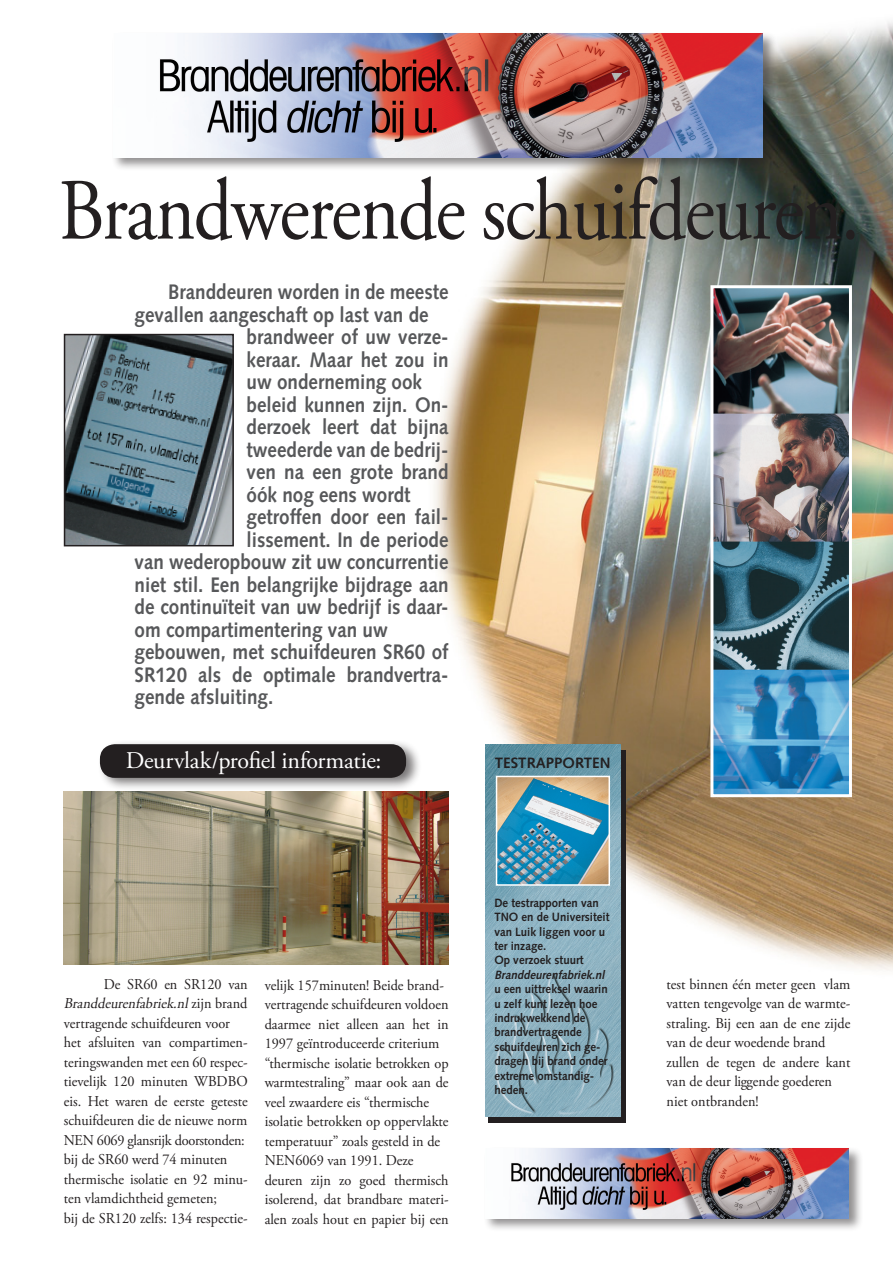
<style>
.page{position:relative;width:893px;height:1263px;background:#fff}
.page>*{position:absolute;margin:0;border:0;box-sizing:border-box;transform-origin:0 0}
.t1{font:87px "Adobe Garamond Pro";letter-spacing:-.02em;color:#231f20;scale:.88 1}
.Platte_tekst_2{font:24px "Adobe Garamond Pro";letter-spacing:-.015em;color:#fff}
.t2{font:700 21px/22.5px "Syntax";color:#57585a;text-align:justify;scale:.9 1}
.Platte_tekst_2-2{font:15px/19.5px "Adobe Garamond Pro";color:#231f20;text-align:justify;scale:.95 1}
.Platte_tekst_2-3{font:15px "Adobe Garamond Pro";letter-spacing:-.02em;color:#231f20;scale:.95 1}
.Platte_tekst_2-4{font:700 15px "Syntax";color:#231f20}
.t3{font:700 12px/14.4px "Syntax";color:#231f20;scale:.95 1}
.t4{font:italic 700 12px/14.4px "Syntax";color:#231f20;scale:.95 1}
.s1{font-style:italic}
.s2{font-style:normal}
</style>
<div class="page">
<img style="left:434px;top:22px;width:459px;height:968px">
<div style="left:111px;top:32px;width:666px;height:139px;background:#231f20;opacity:.5"></div>
<img style="left:113px;top:34px;width:650px;height:123px">
<div style="left:483px;top:1147px;width:380px;height:85px;background:#231f20;opacity:.5"></div>
<img style="left:485px;top:1149px;width:364px;height:69px">
<img style="left:67px;top:337px;width:164px;height:206px">
<div style="left:64px;top:334px;width:170px;height:212px;border:2px solid #231f20"></div>
<div style="left:488px;top:750px;width:138px;height:373px;background:#231f20"></div>
<img style="left:486px;top:744px;width:134px;height:373px">
<img style="left:64px;top:791px;width:385px;height:174px">
<img style="left:499px;top:779px;width:108px;height:104px">
<div style="left:496px;top:776px;width:114px;height:110px;border:2px solid #fff"></div>
<img style="left:714px;top:289px;width:134px;height:504px">
<div style="left:710px;top:285px;width:142px;height:512px;border:3px solid #fff"></div>
<div style="left:97px;top:739px;width:324px;height:52px;background:#231f20;opacity:.6"></div>
<div style="left:100px;top:744px;width:306px;height:34px;background:#231f20;border-radius:15px"></div>
<p class="t1" style="left:58px;top:159px;width:912px">Brandwerende schuifdeuren.</p>
<p class="t2" style="left:135px;top:281px;width:350px;text-indent:33px">Branddeuren worden in de meeste gevallen aangeschaft op last van de</p>
<p class="t2" style="left:247px;top:326px;width:226px">brandweer of uw verze&shy;keraar. Maar het zou in uw onderneming ook</p>
<p class="t2" style="left:247px;top:394px;width:226px">beleid kunnen zijn. On&shy;derzoek leert dat bijna tweederde van de bedrij&shy;ven na een grote brand óók nog eens wordt</p>
<p class="t2" style="left:247px;top:506px;width:226px">getroffen door een fail-</p>
<p class="t2" style="left:247px;top:529px;width:226px">lissement. In de periode</p>
<p class="t2" style="left:135px;top:551px;width:350px">van wederopbouw zit uw concurrentie</p>
<p class="t2" style="left:135px;top:574px;width:350px">niet stil. Een belangrijke bijdrage aan</p>
<p class="t2" style="left:135px;top:596px;width:350px">de continuïteit van uw bedrijf is daar-</p>
<p class="t2" style="left:135px;top:619px;width:283px">om compartimentering van uw</p>
<p class="t2" style="left:135px;top:641px;width:350px">gebouwen, met schuifdeuren SR60 of SR120 als de optimale brandvertra&shy;gende afsluiting.</p>
<p class="Platte_tekst_2" style="left:126px;top:745px;width:257px">Deurvlak/profiel informatie:</p>
<p class="Platte_tekst_2-4" style="left:495px;top:754px;width:117px">TESTRAPPORTEN</p>
<p class="Platte_tekst_2-2" style="left:64px;top:975px;width:195px;text-align:right">De SR60 en SR120 van<br><span class="s1">Branddeurenfabriek.nl</span>z i j n b r a n d</p>
<p class="Platte_tekst_2-2" style="left:64px;top:1014px;width:176px">vertragende schuifdeuren voor</p>
<p class="Platte_tekst_2-2" style="left:64px;top:1033px;width:195px">het afsluiten van compartimen&shy;teringswanden met een 60 respec&shy;tievelijk 120 minuten WBDBO eis. Het waren de eerste geteste schuifdeuren die de nieuwe norm</p>
<p class="Platte_tekst_2-3" style="left:64px;top:1131px;width:192px">NEN 6069 glansrijk doorstonden:</p>
<p class="Platte_tekst_2-2" style="left:64px;top:1150px;width:174px">bij de SR60 werd 74 minuten</p>
<p class="Platte_tekst_2-2" style="left:64px;top:1170px;width:195px">thermische isolatie en 92 minu&shy;ten vlamdichtheid gemeten;</p>
<p class="Platte_tekst_2-2" style="left:64px;top:1209px;width:195px">bij de SR120 zelfs: 134 respectie-</p>
<p class="Platte_tekst_2-2" style="left:265px;top:975px;width:190px">velijk 157minuten! Beide brand-</p>
<p class="Platte_tekst_2-2" style="left:265px;top:995px;width:195px">vertragende schuifdeuren voldoen</p>
<p class="Platte_tekst_2-2" style="left:265px;top:1014px;width:195px">daarmee niet alleen aan het in<br>1997 geïntroduceerde criterium</p>
<p class="Platte_tekst_2-2" style="left:265px;top:1053px;width:195px">“thermische isolatie betrokken op warmtestraling” maar ook aan de veel zwaardere eis “thermische</p>
<p class="Platte_tekst_2-2" style="left:265px;top:1112px;width:195px">isolatie betrokken op oppervlakte temperatuur” zoals gesteld in de</p>
<p class="Platte_tekst_2-2" style="left:265px;top:1151px;width:158px">NEN6069 van 1991. Deze</p>
<p class="Platte_tekst_2-2" style="left:265px;top:1170px;width:195px">deuren zijn zo goed thermisch isolerend, dat brandbare materi&shy;alen zoals hout en papier bij een</p>
<p class="t3" style="left:494px;top:895px;width:123px">De testrapporten van<br>TNO en de Universiteit van Luik liggen voor u ter inzage.</p>
<p class="t4" style="left:494px;top:953px;width:120px"><span class="s2">Op verzoek stuurt<br></span>Branddeurenfabriek.nl</p>
<p class="t3" style="left:494px;top:982px;width:121px">u een uittreksel waarin u zelf kunt lezen hoe indrukwekkend de</p>
<p class="t3" style="left:494px;top:1025px;width:94px">brandvertragende</p>
<p class="t3" style="left:494px;top:1039px;width:121px">schuifdeuren zich ge&shy;dragen bij brand onder extreme omstandig-</p>
<p class="t3" style="left:494px;top:1083px;width:37px">heden.</p>
<p class="Platte_tekst_2-2" style="left:666px;top:975px;width:195px">test binnen één meter geen vlam vatten tengevolge van de warmte&shy;straling. Bij een aan de ene zijde van de deur woedende brand</p>
<p class="Platte_tekst_2-2" style="left:666px;top:1053px;width:195px">zullen de tegen de andere kant van de deur liggende goederen</p>
<p class="Platte_tekst_2-2" style="left:666px;top:1092px;width:98px">niet ontbranden!</p>
</div>
